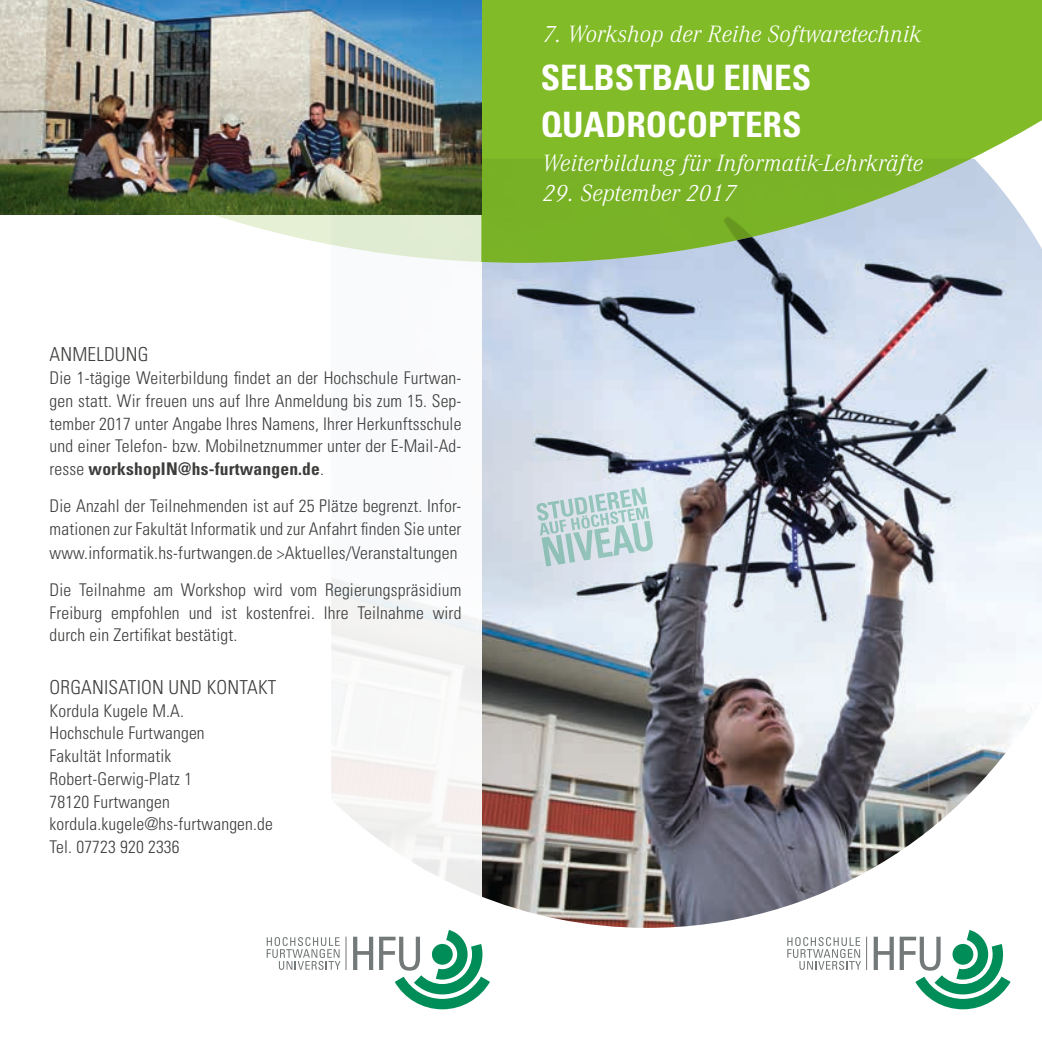
<style>
.page{position:relative;width:1042px;height:1042px;background:#fff}
.page>*{position:absolute;margin:0;border:0;box-sizing:border-box;transform-origin:0 0}
.t1{font:700 condensed 35px/47.2px "Univers LT Std";color:#fff}
.t2{font:italic 300 24.5px "Corporate A";letter-spacing:.01em;color:#fff}
.t3{font:300 condensed 19.25px "Univers LT Std";letter-spacing:.01em;color:#3d3d3c}
.t4{font:300 condensed 17.5px/22.8px "Univers LT Std";letter-spacing:.01em;color:#3d3d3c}
.s1{font-weight:700}
</style>
<div class="page">
<img style="left:481px;top:263px;width:561px;height:665px">
<svg style="left:215px;top:215px;width:266px;height:47px;fill:#e5f0d4"></svg>
<svg style="left:536px;top:487px;width:117px;height:79px;background:#c1d7d9"></svg>
<svg style="left:787px;top:937px;width:74px;height:33px"></svg>
<svg style="left:873px;top:930px;width:137px;height:79px"></svg>
<hr style="left:866px;top:936px;width:1px;height:34px;background:#737878">
<svg style="left:267px;top:937px;width:73px;height:33px"></svg>
<svg style="left:353px;top:936px;width:20px;height:34px"></svg>
<svg style="left:379px;top:930px;width:111px;height:79px"></svg>
<hr style="left:346px;top:936px;width:1px;height:34px;background:#737878">
<svg style="left:481px;top:0;width:561px;height:263px;background:#8abc46"></svg>
<img style="left:0;top:0;width:481px;height:215px">
<p class="t3" style="left:50px;top:343px;width:100px">Anmeldung</p>
<p class="t4" style="left:50px;top:366px;width:413px;text-align:justify">Die 1-tägige Weiterbildung findet an der Hochschule Furtwan&shy;gen statt. Wir freuen uns auf Ihre Anmeldung bis zum 15. Sep&shy;tember 2017 unter Angabe Ihres Namens, Ihrer Herkunftsschule und einer Telefon- bzw. Mobilnetznummer unter der E-Mail-Ad&shy;resse <span class="s1">WORKSHOPIN@HS-FURTWANGEN.DE</span>.</p>
<p class="t4" style="left:50px;top:494px;width:413px">Die Anzahl der Teilnehmenden ist auf 25 Plätze begrenzt. Infor&shy;mationen zur Fakultät Informatik und zur Anfahrt finden Sie unter</p>
<p class="t4" style="left:50px;top:534px;width:413px;line-height:36.8px">www.informatik.hs-furtwangen.de &gt;Aktuelles/Veranstaltungen<br>Die Teilnahme am Workshop wird vom Regierungspräsidium</p>
<p class="t4" style="left:50px;top:601px;width:413px">Freiburg empfohlen und ist kostenfrei. Ihre Teilnahme wird durch ein Zertifikat bestätigt.</p>
<p class="t3" style="left:50px;top:675px;width:63px">Organisatio</p>
<p class="t3" style="left:152px;top:675px;width:98px">n und Kontakt</p>
<p class="t4" style="left:50px;top:699px;width:225px">Kordula Kugele M.A.<br>Hochschule Furtwangen<br>Fakultät Informatik<br>Robert-Gerwig-Platz 1<br>78120 Furtwangen kordula.kugele@hs-furtwangen.de<br>Tel. 07723 920 2336</p>
<h2 class="t2" style="left:543px;top:20px;width:380px">7. Workshop der Reihe Softwaretechnik</h2>
<h1 class="t1" style="left:541px;top:53px;width:268px">SELBSTBAU EIN ES<br>QUADROCOPTERS</h1>
<h2 class="t2" style="left:543px;top:150px;width:381px">Weiterbildung für Informatik-Lehrkräfte</h2>
<h2 class="t2" style="left:543px;top:179px;width:195px">29. September 2017</h2>
</div>
